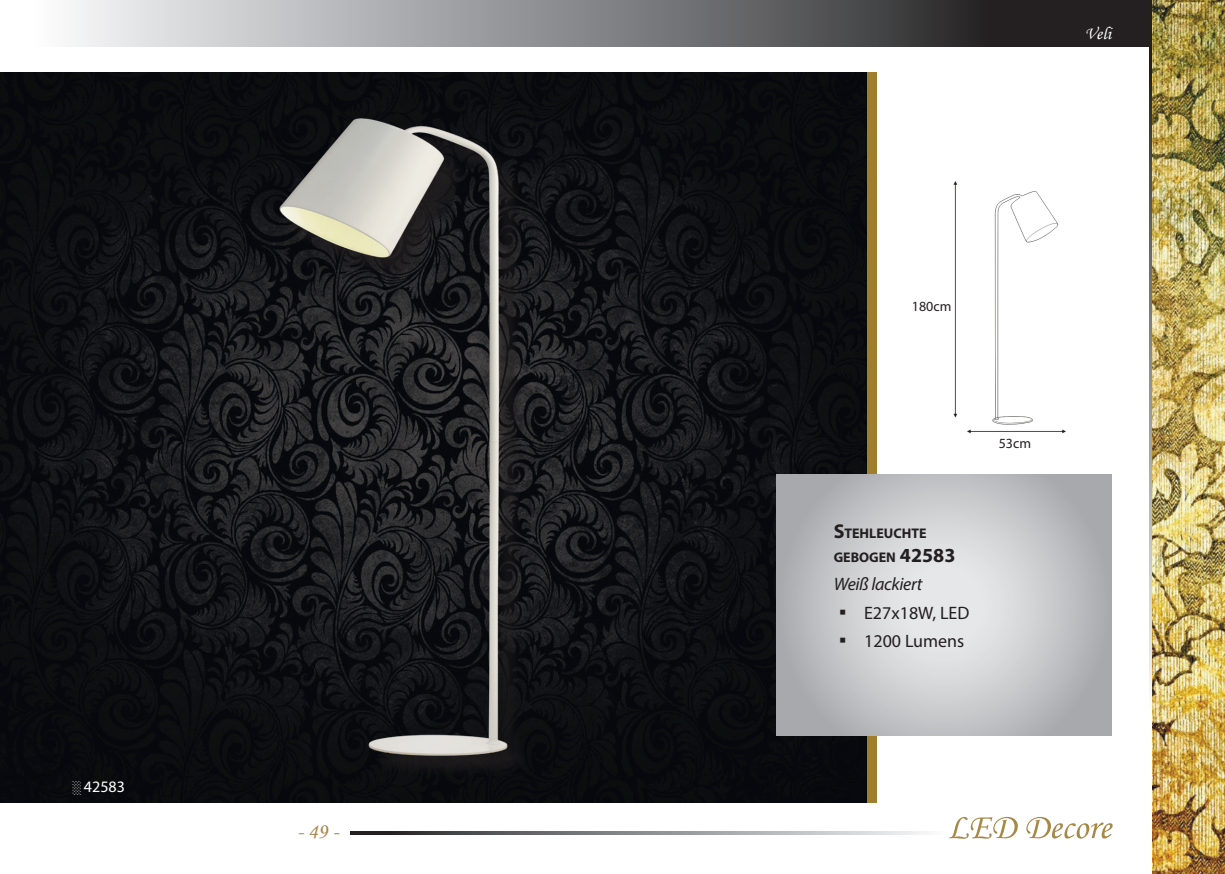
<style>
.page{position:relative;width:1225px;height:874px;background:#fff}
.page>*{position:absolute;margin:0;border:0;box-sizing:border-box;transform-origin:0 0}
.t1{font:22px "Monotype Corsiva";color:#a88847}
.t2{font:18px "Myriad Pro";color:#231f20}
.t3{font:italic 18px "Myriad Pro";letter-spacing:-.02em;color:#231f20}
.t4{font:18px "Monotype Corsiva";color:#fff}
.t5{font:16px "Myriad Pro";color:#fff}
.t6{font:700 14px/24px "Myriad Pro";color:#231f20}
.t7{font:14px "Myriad Pro";color:#231f20}
.s1{font-family:"Monotype Corsiva";font-size:12px}
.s2{font-size:20px}
.s3{font-family:"Koz Go Pro"}
</style>
<div class="page">
<svg style="left:72px;top:0;width:1080px;height:47px;background:#808082"></svg>
<svg style="left:351px;top:831px;width:575px;height:2px"></svg>
<svg style="left:1149px;top:32px;width:3px;height:657px;background:#88888b"></svg>
<div style="left:0;top:72px;width:867px;height:729px;background:#0b0d0e"></div>
<img style="left:1153px;top:0;width:72px;height:873px">
<div style="left:867px;top:72px;width:9px;height:729px;background:#9f7f2d"></div>
<svg style="left:949px;top:816px;width:163px;height:22px"></svg>
<svg style="left:777px;top:474px;width:334px;height:261px;background:#c4c5c8"></svg>
<img style="left:73px;top:104px;width:618px;height:665px">
<img style="left:953px;top:181px;width:112px;height:253px">
<div style="left:981px;top:433px;width:67px;height:19px;background:#fff"></div>
<p class="t5" style="left:72px;top:776px;width:54px"><span class="s1">░</span> 42583</p>
<h1 class="t1" style="left:297px;top:817px;width:43px">- 49 -</h1>
<p class="t4" style="left:1084px;top:22px;width:28px">Veli</p>
<p class="t7" style="left:912px;top:297px;width:41px">180cm</p>
<p class="t6" style="left:833px;top:521px;width:123px"><span class="s2">S</span>TEHLEUCHTE<br>GEBOGEN <span class="s2">42583</span></p>
<p class="t3" style="left:833px;top:572px;width:90px">Weiß lackiert</p>
<p class="t2" style="left:833px;top:602px;width:137px"><span class="s3">▪</span> E27x18W, LED</p>
<p class="t2" style="left:833px;top:629px;width:132px"><span class="s3">▪</span> 1200 Lumens</p>
<p class="t7" style="left:998px;top:434px;width:34px">53cm</p>
</div>
